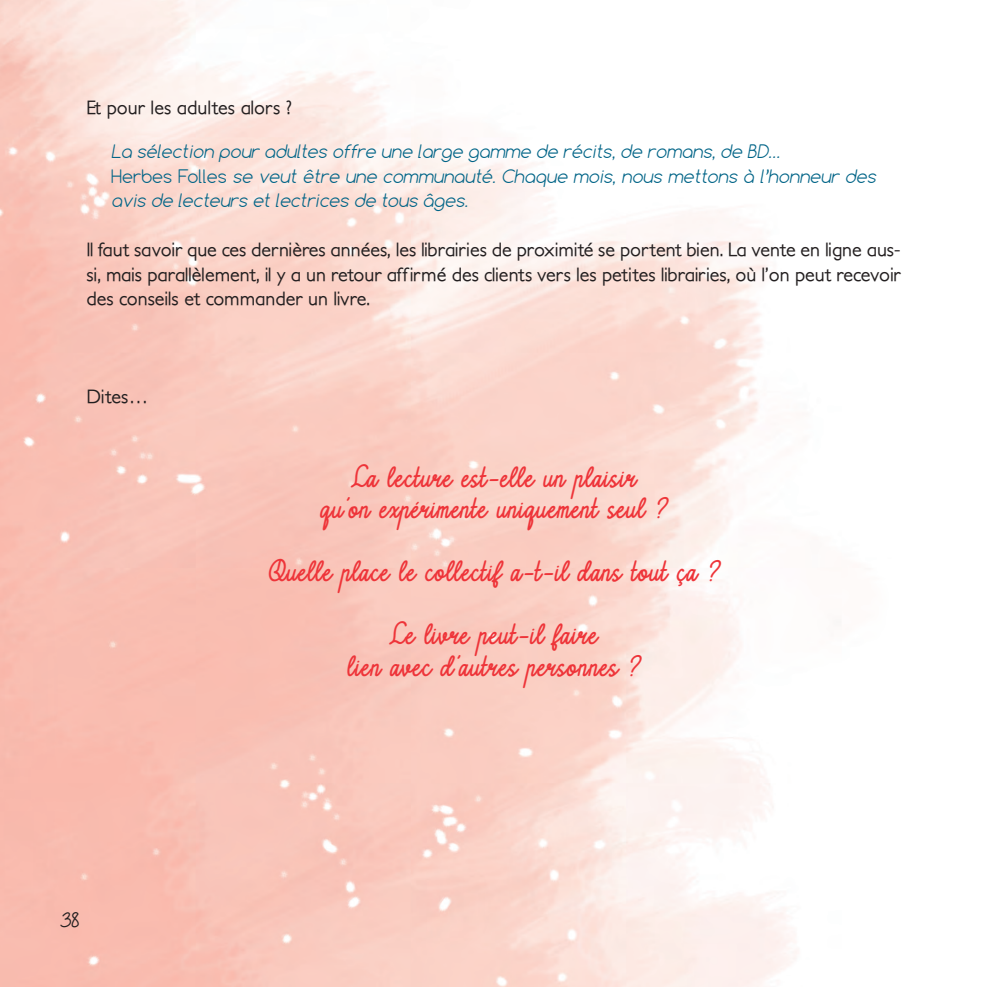
<style>
.page{position:relative;width:987px;height:987px;background:#fff}
.page>*{position:absolute;margin:0;border:0;box-sizing:border-box;transform-origin:0 0}
.t1{font:italic 24.5px/31.5px "Creativoitalic";letter-spacing:.03em;color:#ee3439;text-align:center}
.t2{font:21px "Anjelika Rose";color:#231f20}
.t3{font:500 19.25px/24.5px "Petita";color:#231f20;text-align:justify}
.t4{font:italic 300 17.5px/24.5px "Comfortaa";color:#006487}
.s1{font-style:normal}
</style>
<div class="page">
<p class="t3" style="left:86px;top:96px;width:207px">Et pour les adultes alors ?</p>
<p class="t4" style="left:111px;top:139px;width:769px">La sélection pour adultes offre une large gamme de récits, de romans, de BD…<br><span class="s1">H e r b e s Fo l l e s</span> se veut être une communauté. Chaque mois, nous mettons à l’honneur des avis de lecteurs et lectrices de tous âges.</p>
<p class="t3" style="left:86px;top:238px;width:815px">Il faut savoir que ces dernières années, les librairies de proximité se portent bien. La vente en ligne aus&shy;si, mais parallèlement, il y a un retour affirmé des clients vers les petites librairies, où l’on peut recevoir des conseils et commander un livre.</p>
<p class="t3" style="left:86px;top:385px;width:64px">Dites…</p>
<p class="t1" style="left:320px;top:459px;width:348px">La lecture est-elle un plaisir<br>qu’on expérimente uniquement seul ?</p>
<p class="t1" style="left:267px;top:554px;width:453px">Quelle place le collectif a-t-il dans tout ça ?</p>
<p class="t1" style="left:347px;top:617px;width:294px">Le livre peut-il faire<br>lien avec d’autres personnes ?</p>
<p class="t2" style="left:60px;top:908px;width:20px">38</p>
</div>
